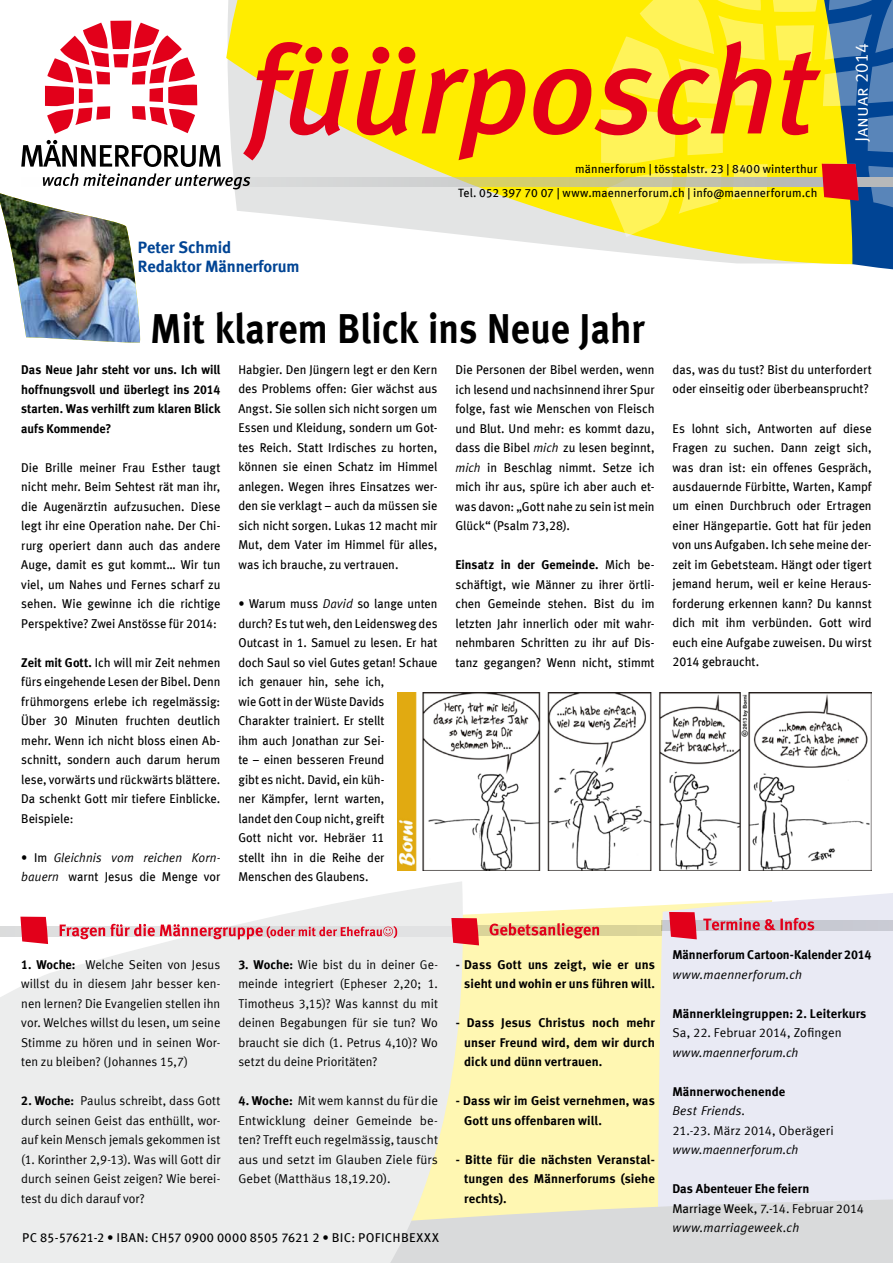
<style>
.page{position:relative;width:893px;height:1263px;background:#fff}
.page>*{position:absolute;margin:0;border:0;box-sizing:border-box;transform-origin:0 0}
.t1{font:42px "Meta Bold LF";letter-spacing:.005em;color:#000;scale:.9 1}
.t2{font:18px "Meta Normal LF Caps";color:#fff}
.t3{font:16.5px/19.5px "Meta Bold LF";letter-spacing:-.005em;color:#004494}
.t4{font:12.75px/19.5px "Meta Book LF";color:#000;text-align:justify}
.t5{font:12.75px/19.5px "Meta Normal LF";letter-spacing:.005em;color:#000;text-align:justify}
.t6{font:12.75px/19.5px "Meta Bold LF";letter-spacing:.005em;color:#000;text-align:justify}
.t7{font:12.75px/19.5px "Meta Book LF";color:#000;scale:.96 1}
.t8{font:italic 12.75px "Meta";letter-spacing:.015em;color:#000}
.t9{font:12.75px "Meta Book LF Caps";letter-spacing:.015em;color:#000}
.t10{font:12px/24px "Meta Book LF";letter-spacing:.01em;color:#000;text-align:right}
.s1{font-family:"Meta Bold LF"}
.s2{font-family:"Meta Book LF";font-style:normal}
.s3{font-family:"Meta";font-style:italic}
.s4{font-family:"Meta Book LF"}
</style>
<div class="page">
<div style="left:467px;top:905px;width:188px;height:285px;background:#fff7b2"></div>
<div style="left:455px;top:926px;width:438px;height:10px;background:#dad499"></div>
<div style="left:655px;top:893px;width:238px;height:297px;background:#e9eaf4"></div>
<svg style="left:467px;top:1190px;width:426px;height:73px"></svg>
<svg style="left:841px;top:237px;width:52px;height:33px"></svg>
<svg style="left:226px;top:0;width:627px;height:264px"></svg>
<svg style="left:243px;top:41px;width:358px;height:119px;fill:#ffed00"></svg>
<svg style="left:250px;top:177px;width:351px;height:9px;fill:#d3d1d1"></svg>
<svg style="left:601px;top:0;width:292px;height:237px"></svg>
<svg style="left:21px;top:140px;width:200px;height:27px"></svg>
<svg style="left:45px;top:21px;width:152px;height:113px"></svg>
<svg style="left:0;top:881px;width:467px;height:382px;fill:#eceded"></svg>
<svg style="left:42px;top:173px;width:208px;height:168px"></svg>
<img style="left:0;top:193px;width:140px;height:150px">
<div style="left:0;top:926px;width:465px;height:10px;background:#e1e2e3"></div>
<div style="left:661px;top:920px;width:232px;height:10px;background:#c8c9d2"></div>
<svg style="left:20px;top:917px;width:28px;height:27px"></svg>
<svg style="left:451px;top:918px;width:28px;height:27px"></svg>
<svg style="left:669px;top:912px;width:28px;height:27px"></svg>
<svg style="left:60px;top:924px;width:337px;height:16px"></svg>
<svg style="left:489px;top:923px;width:110px;height:15px"></svg>
<svg style="left:703px;top:918px;width:111px;height:12px"></svg>
<img style="left:397px;top:692px;width:475px;height:178px">
<p class="t3" style="left:138px;top:237px;width:163px">Peter Schmid<br>Redaktor Männerforum</p>
<p class="t10" style="left:458px;top:157px;width:361px">männerforum | tösstalstr. 23 | 8400 winterthur<br>Tel. 052 397 70 07 | www.maennerforum.ch | info@maennerforum.ch</p>
<h1 class="t1" style="left:151px;top:304px;width:550px">Mit klarem Blick ins Neue Jahr</h1>
<h2 class="t2" style="left:851px;top:142px;width:101px;rotate:-90deg">Januar 2014</h2>
<p class="t6" style="left:21px;top:360px;width:201px">Das Neue Jahr steht vor uns. Ich will hoffnungsvoll und überlegt ins 2014 starten. Was verhilft zum klaren Blick aufs Kommende?</p>
<p class="t4" style="left:21px;top:457px;width:201px">Die Brille meiner Frau Esther taugt nicht mehr. Beim Sehtest rät man ihr, die Augenärztin aufzusuchen. Diese legt ihr eine Operation nahe. Der Chi&shy;rurg operiert dann auch das andere Auge, damit es gut kommt… Wir tun viel, um Nahes und Fernes scharf zu sehen. Wie gewinne ich die richtige Perspektive? Zwei Anstösse für 2014:</p>
<p class="t4" style="left:21px;top:652px;width:201px"><span class="s1">Zeit mit Gott.</span> Ich will mir Zeit nehmen fürs eingehende Lesen der Bibel. Denn frühmorgens erlebe ich regelmässig:<br>Über 30 Minuten fruchten deutlich mehr. Wenn ich nicht bloss einen Ab&shy;schnitt, sondern auch darum herum lese, vorwärts und rückwärts blättere.<br>Da schenkt Gott mir tiefere Einblicke.<br>Beispiele:</p>
<p class="t8" style="left:21px;top:850px;width:201px"><span class="s2">• Im</span> Gleichnis vom reichen Korn-</p>
<p class="t4" style="left:21px;top:867px;width:201px"><span class="s3">bauern</span> warnt Jesus die Menge vor</p>
<p class="t4" style="left:238px;top:360px;width:201px">Habgier. Den Jüngern legt er den Kern des Problems offen: Gier wächst aus Angst. Sie sollen sich nicht sorgen um Essen und Kleidung, sondern um Got&shy;tes Reich. Statt Irdisches zu horten, können sie einen Schatz im Himmel anlegen. Wegen ihres Einsatzes wer&shy;den sie verklagt – auch da müssen sie sich nicht sorgen. Lukas 12 macht mir Mut, dem Vater im Himmel für alles, was ich brauche, zu vertrauen.</p>
<p class="t7" style="left:238px;top:594px;width:209px">• Warum muss <span class="s3">David</span> so lange unten durch? Es tut weh, den Leidensweg des<br>Outcast in 1. Samuel zu lesen. Er hat doch Saul so viel Gutes getan! Schaue ich genauer hin, sehe ich,<br>wie Gott in der Wüste Davids<br>Charakter trainiert. Er stellt<br>ihm auch Jonathan zur Sei-<br>te – einen besseren Freund<br>gibt es nicht. David, ein küh-<br>ner Kämpfer, lernt warten,<br>landet den Coup nicht, greift<br>Gott nicht vor. Hebräer 11<br>stellt ihn in die Reihe der<br>Menschen des Glaubens.</p>
<p class="t4" style="left:455px;top:360px;width:201px">Die Personen der Bibel werden, wenn ich lesend und nachsinnend ihrer Spur folge, fast wie Menschen von Fleisch und Blut. Und mehr: es kommt dazu, dass die Bibel <span class="s3">mich</span> zu lesen beginnt, <span class="s3">mich</span> in Beschlag nimmt. Setze ich mich ihr aus, spüre ich aber auch et&shy;was davon: „Gott nahe zu sein ist mein Glück“ (Psalm 73,28).</p>
<p class="t6" style="left:455px;top:555px;width:201px">Einsatz in der Gemeinde. <span class="s4">Mich be-</span></p>
<p class="t4" style="left:455px;top:574px;width:201px">schäftigt, wie Männer zu ihrer örtli&shy;chen Gemeinde stehen. Bist du im letzten Jahr innerlich oder mit wahr&shy;nehmbaren Schritten zu ihr auf Dis&shy;tanz gegangen? Wenn nicht, stimmt</p>
<p class="t4" style="left:673px;top:360px;width:201px">das, was du tust? Bist du unterfordert oder einseitig oder überbeansprucht?</p>
<p class="t4" style="left:673px;top:418px;width:201px">Es lohnt sich, Antworten auf diese Fragen zu suchen. Dann zeigt sich, was dran ist: ein offenes Gespräch, ausdauernde Fürbitte, Warten, Kampf um einen Durchbruch oder Ertragen einer Hängepartie. Gott hat für jeden von uns Aufgaben. Ich sehe meine der&shy;zeit im Gebetsteam. Hängt oder tigert jemand herum, weil er keine Heraus&shy;forderung erkennen kann? Du kannst dich mit ihm verbünden. Gott wird euch eine Aufgabe zuweisen. Du wirst 2014 gebraucht.</p>
<p class="t5" style="left:21px;top:954px;width:201px"><span class="s1">1. Woche:</span> Welche Seiten von Jesus willst du in diesem Jahr besser ken&shy;nen lernen? Die Evangelien stellen ihn vor. Welches willst du lesen, um seine Stimme zu hören und in seinen Wor&shy;ten zu bleiben? (Johannes 15,7)</p>
<p class="t5" style="left:21px;top:1091px;width:201px"><span class="s1">2. Woche:</span> Paulus schreibt, dass Gott durch seinen Geist das enthüllt, wor&shy;auf kein Mensch jemals gekommen ist (1. Korinther 2,9-13). Was will Gott dir durch seinen Geist zeigen? Wie berei&shy;test du dich darauf vor?</p>
<p class="t5" style="left:238px;top:954px;width:201px"><span class="s1">3. Woche:</span> Wie bist du in deiner Ge&shy;meinde integriert (Epheser 2,20; 1.<br>Timotheus 3,15)? Was kannst du mit deinen Begabungen für sie tun? Wo braucht sie dich (1. Petrus 4,10)? Wo setzt du deine Prioritäten?</p>
<p class="t5" style="left:238px;top:1091px;width:201px"><span class="s1">4. Woche:</span> Mit wem kannst du für die Entwicklung deiner Gemeinde be&shy;ten? Trefft euch regelmässig, tauscht aus und setzt im Glauben Ziele fürs Gebet (Matthäus 18,19.20).</p>
<p class="t9" style="left:22px;top:1230px;width:418px">PC 85-57621-2 • IBAN: CH57 0900 0000 8505 7621 2 • BIC: POFICHBEXXX</p>
<p class="t6" style="left:456px;top:954px;width:201px;text-align:right">- Dass Gott uns zeigt, wie er uns sieht und wohin er uns führen will.</p>
<p class="t6" style="left:464px;top:1013px;width:192px;text-indent:-9px">- Dass Jesus Christus noch mehr unser Freund wird, dem wir durch dick und dünn vertrauen.</p>
<p class="t6" style="left:464px;top:1091px;width:192px;text-indent:-8px">- Dass wir im Geist vernehmen, was<br>Gott uns offenbaren will.</p>
<p class="t6" style="left:464px;top:1149px;width:192px;text-indent:-8px">- Bitte für die nächsten Veranstal&shy;tungen des Männerforums (siehe rechts).</p>
<p class="t6" style="left:672px;top:945px;width:201px">Männerforum Cartoon-Kalender 2014</p>
<p class="t8" style="left:672px;top:967px;width:131px">www.maennerforum.ch</p>
<p class="t6" style="left:672px;top:1003px;width:196px">Männerkleingruppen: 2. Leiterkurs</p>
<p class="t5" style="left:672px;top:1023px;width:171px">Sa, 22. Februar 2014, Zofingen</p>
<p class="t8" style="left:672px;top:1045px;width:128px">www.maennerforum.ch</p>
<p class="t6" style="left:672px;top:1081px;width:114px">Männerwochenende</p>
<p class="t8" style="left:672px;top:1103px;width:74px">Best Friends.</p>
<p class="t5" style="left:672px;top:1120px;width:163px">21.-23. März 2014, Oberägeri</p>
<p class="t8" style="left:672px;top:1142px;width:128px">www.maennerforum.ch</p>
<p class="t6" style="left:672px;top:1179px;width:138px">Das Abenteuer Ehe feiern</p>
<p class="t5" style="left:672px;top:1198px;width:193px"><span class="s4">Marriage Week,</span> 7.-14. Februar 2014</p>
<p class="t8" style="left:672px;top:1220px;width:128px">www.marriageweek.ch</p>
</div>
